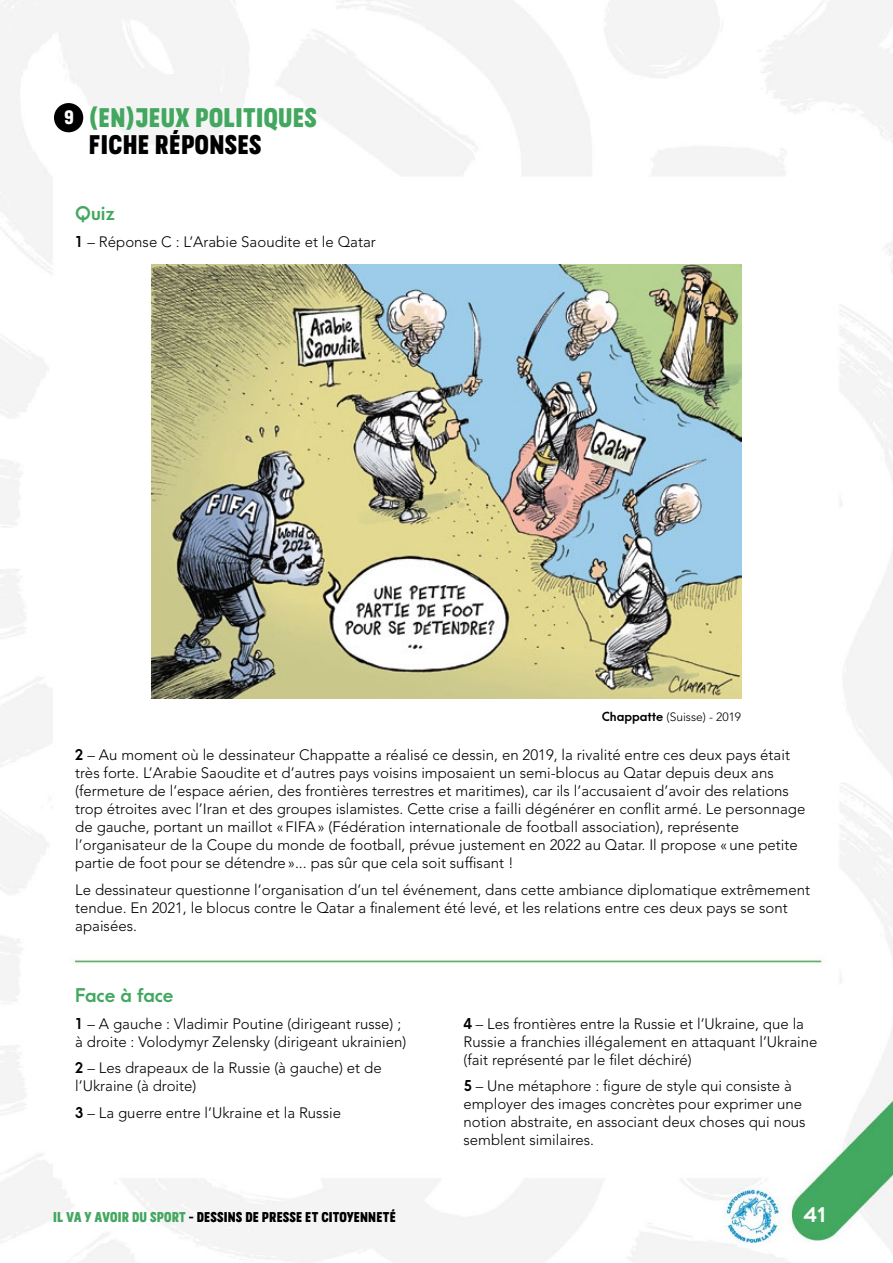
<style>
.page{position:relative;width:893px;height:1263px;background:#fff}
.page>*{position:absolute;margin:0;border:0;box-sizing:border-box;transform-origin:0 0}
.t1{font:27px/27px "Blooms Headline";letter-spacing:.015em;color:#43a75f}
.t2{font:600 18.3px "Sinkin Sans 600";color:#fff}
.t3{font:700 18px "Arca Majora 3";letter-spacing:-.01em;color:#43a75f}
.t4{font:300 15px/18px "Avenir LT Std";color:#000}
.t5{font:14.25px "Blooms Headline";letter-spacing:.015em;color:#000}
.t6{font:300 12px "Avenir LT Std";color:#000}
.s1{font-size:19.35px;color:#fff}
.s2{color:#000}
.s3{font-family:"Arca Majora 3";font-weight:700;font-size:14.25px}
.s4{font-family:"Arca Majora 3";font-weight:700}
.s5{color:#43a75f}
</style>
<div class="page">
<img style="left:0;top:0;width:893px;height:1263px">
<img style="left:151px;top:265px;width:591px;height:434px">
<div style="left:54px;top:103px;width:29px;height:29px;background:#000;border-radius:50%"></div>
<h1 class="t1" style="left:89px;top:102px;width:229px;text-indent:-25px"><span class="s1">9</span> (EN)JEUX POLITIQUES<br><span class="s2">FICHE RÉPONSES</span></h1>
<p class="t3" style="left:75px;top:197px;width:41px">Quiz</p>
<p class="t4" style="left:75px;top:232px;width:302px"><span class="s3">1</span> – Réponse C : L’Arabie Saoudite et le Qatar</p>
<p class="t6" style="left:602px;top:710px;width:141px"><span class="s4">Chappatte</span> (Suisse) - 2019</p>
<p class="t4" style="left:75px;top:746px;width:732px"><span class="s3">2</span> – Au moment où le dessinateur Chappatte a réalisé ce dessin, en 2019, la rivalité entre ces deux pays était très forte. L’Arabie Saoudite et d’autres pays voisins imposaient un semi-blocus au Qatar depuis deux ans (fermeture de l’espace aérien, des frontières terrestres et maritimes), car ils l’accusaient d’avoir des relations trop étroites avec l’Iran et des groupes islamistes. Cette crise a failli dégénérer en conflit armé. Le personnage de gauche, portant un maillot «FIFA» (Fédération internationale de football association), représente l’organisateur de la Coupe du monde de football, prévue justement en 2022 au Qatar. Il propose «une petite partie de foot pour se détendre»... pas sûr que cela soit suffisant !</p>
<p class="t4" style="left:75px;top:880px;width:736px">Le dessinateur questionne l’organisation d’un tel événement, dans cette ambiance diplomatique extrêmement tendue. En 2021, le blocus contre le Qatar a finalement été levé, et les relations entre ces deux pays se sont apaisées.</p>
<p class="t3" style="left:75px;top:979px;width:100px">Face à face</p>
<p class="t4" style="left:75px;top:1014px;width:332px"><span class="s3">1</span> – A gauche : Vladimir Poutine (dirigeant russe) ; à droite : Volodymyr Zelensky (dirigeant ukrainien)</p>
<p class="t4" style="left:75px;top:1059px;width:308px"><span class="s3">2</span> – Les drapeaux de la Russie (à gauche) et de l’Ukraine (à droite)</p>
<p class="t4" style="left:75px;top:1103px;width:267px"><span class="s3">3</span> – La guerre entre l’Ukraine et la Russie</p>
<p class="t4" style="left:463px;top:1014px;width:355px"><span class="s3">4</span> – Les frontières entre la Russie et l’Ukraine, que la<br>Russie a franchies illégalement en attaquant l’Ukraine (fait représenté par le filet déchiré)</p>
<p class="t4" style="left:463px;top:1077px;width:344px"><span class="s3">5</span> – Une métaphore : figure de style qui consiste à employer des images concrètes pour exprimer une notion abstraite, en associant deux choses qui nous semblent similaires.</p>
<p class="t5" style="left:53px;top:1206px;width:344px"><span class="s5">IL VA Y AVOIR DU SPORT</span> - DESSINS DE PRESSE ET CITOYENNETÉ</p>
<p class="t2" style="left:803px;top:1198px;width:24px">41</p>
</div>
